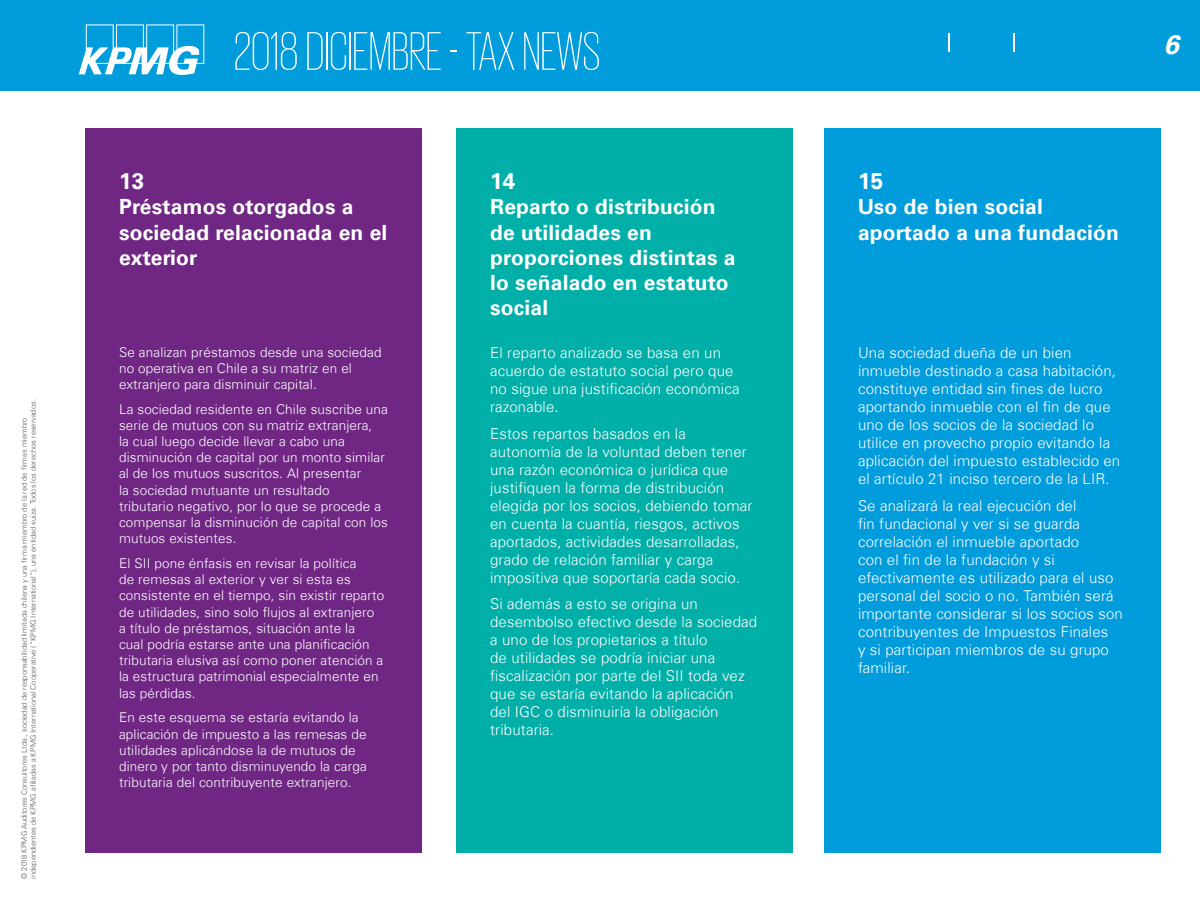
<style>
.page{position:relative;width:1200px;height:900px;background:#fff}
.page>*{position:absolute;margin:0;border:0;box-sizing:border-box;transform-origin:0 0}
.t1{font:200 55.5px "KPMG";color:#fff}
.t2{font:italic 700 27px "Universfor KPMG";color:#fff}
.t3{font:700 22.5px "Universfor KPMG";color:#fff}
.t4{font:700 21px/25.2px "Universfor KPMG";letter-spacing:.01em;color:#fff}
.t5{font:300 15px/18px "Universfor KPMG";letter-spacing:.01em;color:#fff}
.t6{font:300 13.5px/16.2px "Universfor KPMG";letter-spacing:.01em;color:#fff}
.t7{font:300 7.5px/9px "Universfor KPMG";color:#58595b}
</style>
<div class="page">
<div style="left:0;top:0;width:1200px;height:91px;background:#009cdc"></div>
<svg style="left:1013px;top:33px;width:2px;height:19px"></svg>
<svg style="left:948px;top:33px;width:1px;height:19px"></svg>
<svg style="left:79px;top:24px;width:125px;height:51px"></svg>
<div style="left:85px;top:128px;width:337px;height:725px;background:#702784"></div>
<div style="left:456px;top:128px;width:337px;height:725px;background:#00afa8"></div>
<div style="left:824px;top:128px;width:337px;height:725px;background:#009cdc"></div>
<p class="t7" style="left:20px;top:879px;width:481px;rotate:-90deg">© 2018 KPMG Auditores Consultores Ltda., sociedad de responsabilidad limitada chilena y una firma miembro de la red de firmas miembro independientes de KPMG afiliadas a KPMG International Cooperative (“KPMG International”), una entidad suiza. Todos los derechos reservados.</p>
<h1 class="t1" style="left:234px;top:25px;width:368px">2018 DICIEMBRE - TAX NEWS</h1>
<h2 class="t2" style="left:1164px;top:29px;width:17px">6</h2>
<h3 class="t3" style="left:119px;top:168px;width:27px">13</h3>
<p class="t4" style="left:119px;top:194px;width:270px">Préstamos otorgados a sociedad relacionada en el exterior</p>
<p class="t6" style="left:119px;top:344px;width:264px">Se analizan préstamos desde una sociedad no operativa en Chile a su matriz en el extranjero para disminuir capital.</p>
<p class="t6" style="left:119px;top:401px;width:270px">La sociedad residente en Chile suscribe una serie de mutuos con su matriz extranjera,<br>la cual luego decide llevar a cabo una disminución de capital por un monto similar al de los mutuos suscritos. Al presentar<br>la sociedad mutuante un resultado<br>tributario negativo, por lo que se procede a compensar la disminución de capital con los mutuos existentes.</p>
<p class="t6" style="left:119px;top:555px;width:267px">El SII pone énfasis en revisar la política<br>de remesas al exterior y ver si esta es consistente en el tiempo, sin existir reparto</p>
<p class="t6" style="left:119px;top:604px;width:257px">de utilidades, sino solo flujos al extranjero</p>
<p class="t6" style="left:119px;top:620px;width:238px">a título de préstamos, situación ante la</p>
<p class="t6" style="left:119px;top:636px;width:252px">cual podría estarse ante una planificación</p>
<p class="t6" style="left:119px;top:652px;width:266px">tributaria elusiva así como poner atención a la estructura patrimonial especialmente en las pérdidas.</p>
<p class="t6" style="left:119px;top:709px;width:249px">En este esquema se estaría evitando la aplicación de impuesto a las remesas de utilidades aplicándose la de mutuos de dinero y por tanto disminuyendo la carga tributaria del contribuyente extranjero.</p>
<p class="t3" style="left:490px;top:168px;width:27px">14</p>
<p class="t4" style="left:490px;top:194px;width:247px">Reparto o distribución de utilidades en proporciones distintas a lo señalado en estatuto social</p>
<p class="t5" style="left:490px;top:344px;width:245px">El reparto analizado se basa en un acuerdo de estatuto social pero que</p>
<p class="t5" style="left:490px;top:380px;width:251px">no sigue una justificación económica</p>
<p class="t5" style="left:490px;top:398px;width:70px">razonable.</p>
<p class="t5" style="left:490px;top:425px;width:258px">Estos repartos basados en la autonomía de la voluntad deben tener una razón económica o jurídica que</p>
<p class="t5" style="left:490px;top:479px;width:236px">justifiquen la forma de distribución</p>
<p class="t5" style="left:490px;top:497px;width:264px">elegida por los socios, debiendo tomar en cuenta la cuantía, riesgos, activos aportados, actividades desarrolladas, grado de relación familiar y carga impositiva que soportaría cada socio.</p>
<p class="t5" style="left:490px;top:595px;width:269px">Si además a esto se origina un desembolso efectivo desde la sociedad a uno de los propietarios a título<br>de utilidades se podría iniciar una</p>
<p class="t5" style="left:490px;top:667px;width:256px">fiscalización por parte del SII toda vez</p>
<p class="t5" style="left:490px;top:685px;width:245px">que se estaría evitando la aplicación del IGC o disminuiría la obligación tributaria.</p>
<p class="t3" style="left:858px;top:168px;width:27px">15</p>
<p class="t4" style="left:858px;top:194px;width:263px">Uso de bien social aportado a una fundación</p>
<p class="t5" style="left:858px;top:344px;width:259px">Una sociedad dueña de un bien inmueble destinado a casa habitación,</p>
<p class="t5" style="left:858px;top:380px;width:254px">constituye entidad sin fines de lucro aportando inmueble con el fin de que</p>
<p class="t5" style="left:858px;top:416px;width:264px">uno de los socios de la sociedad lo utilice en provecho propio evitando la aplicación del impuesto establecido en el artículo 21 inciso tercero de la LIR.</p>
<p class="t5" style="left:858px;top:497px;width:220px">Se analizará la real ejecución del</p>
<p class="t5" style="left:858px;top:515px;width:224px">fin fundacional y ver si se guarda</p>
<p class="t5" style="left:858px;top:533px;width:223px">correlación el inmueble aportado</p>
<p class="t5" style="left:858px;top:551px;width:198px">con el fin de la fundación y si</p>
<p class="t5" style="left:858px;top:569px;width:266px">efectivamente es utilizado para el uso personal del socio o no. También será importante considerar si los socios son contribuyentes de Impuestos Finales<br>y si participan miembros de su grupo familiar.</p>
</div>
